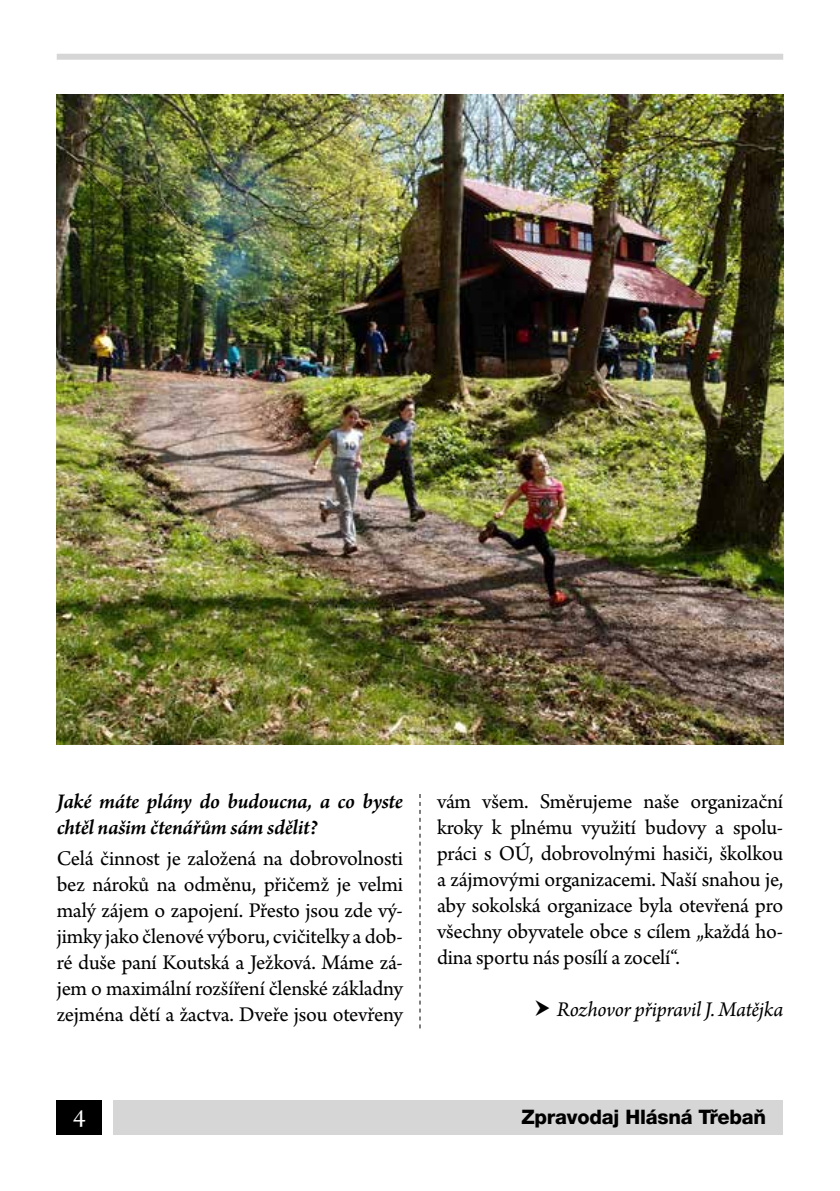
<style>
.page{position:relative;width:840px;height:1191px;background:#fff}
.page>*{position:absolute;margin:0;border:0;box-sizing:border-box;transform-origin:0 0}
.t1{font:26px "Arno Pro";color:#fff}
.t2{font:22px/26px "Arno Pro";letter-spacing:-.01em;color:#000;text-align:justify}
.t3{font:italic 600 22px/26px "Arno Pro";letter-spacing:-.015em;color:#000}
.t4{font:italic 22px "Arno Pro";letter-spacing:-.015em;color:#000}
.t5{font:800 20px "Helvetica Neue LT Pro";letter-spacing:-.01em;color:#000}
</style>
<div class="page">
<div style="left:113px;top:1100px;width:669px;height:34px;background:#d6d6d6"></div>
<div style="left:57px;top:54px;width:725px;height:6px;background:#d6d6d6"></div>
<div style="left:57px;top:1100px;width:45px;height:34px;background:#000"></div>
<svg style="left:419px;top:794px;width:1px;height:234px"></svg>
<img style="left:57px;top:94px;width:725px;height:651px">
<p class="t3" style="left:57px;top:789px;width:347px">Jaké máte plány do budoucna, a co byste chtěl našim čtenářům sám sdělit?</p>
<p class="t2" style="left:57px;top:846px;width:347px">Celá činnost je založená na dobrovolnosti bez nároků na odměnu, přičemž je velmi malý zájem o zapojení. Přesto jsou zde vý&shy;jimky jako členové výboru, cvičitelky a dob&shy;ré duše paní Koutská a Ježková. Máme zá&shy;jem o maximální rozšíření členské základny zejména dětí a žactva. Dveře jsou otevřeny</p>
<p class="t2" style="left:437px;top:789px;width:347px">vám všem. Směrujeme naše organizační kroky k plnému využití budovy a spolu&shy;práci s OÚ, dobrovolnými hasiči, školkou a zájmovými organizacemi. Naší snahou je, aby sokolská organizace byla otevřená pro všechny obyvatele obce s cílem „každá ho&shy;dina sportu nás posílí a zocelí“.</p>
<p class="t4" style="left:556px;top:996px;width:228px">Rozhovor připravil J. Matějka</p>
<p class="t1" style="left:73px;top:1103px;width:14px">4</p>
<p class="t5" style="left:521px;top:1105px;width:246px">Zpravodaj Hlásná Třebaň</p>
</div>
